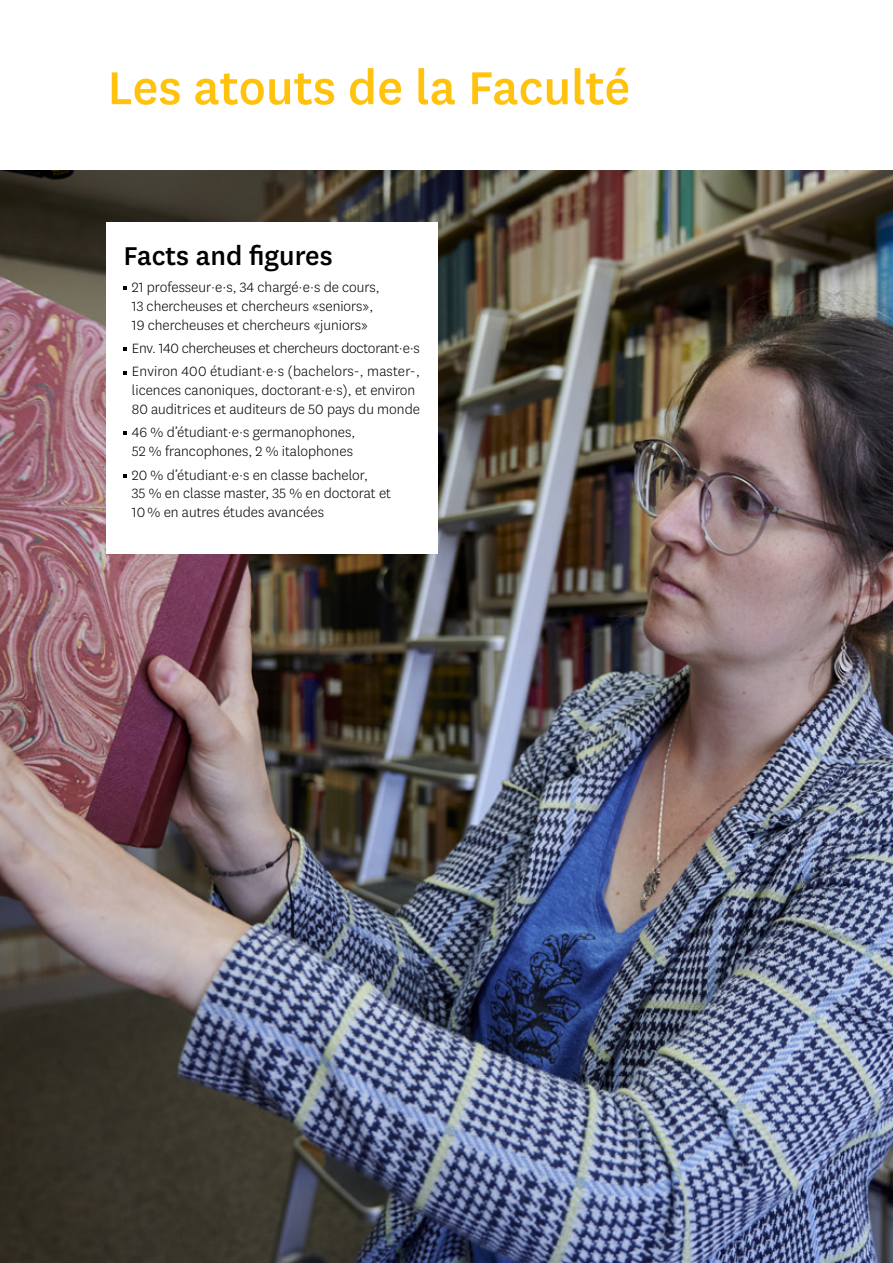
<style>
.page{position:relative;width:893px;height:1263px;background:#fff}
.page>*{position:absolute;margin:0;border:0;box-sizing:border-box;transform-origin:0 0}
.t1{font:500 54px "National Uni Fr";color:#ffc20e}
.t2{font:500 30.15px "National Uni Fr";color:#000}
.t3{font:300 15.75px/18.9px "National Uni Fr";color:#000}
</style>
<div class="page">
<img style="left:0;top:170px;width:893px;height:1093px">
<div style="left:106px;top:223px;width:332px;height:331px;background:#fff"></div>
<svg style="left:123px;top:286px;width:4px;height:4px"></svg>
<svg style="left:123px;top:347px;width:4px;height:4px"></svg>
<svg style="left:123px;top:371px;width:4px;height:3px"></svg>
<svg style="left:123px;top:432px;width:4px;height:3px"></svg>
<svg style="left:123px;top:474px;width:4px;height:3px"></svg>
<h1 class="t1" style="left:107px;top:51px;width:524px">Les atouts de la Faculté</h1>
<h2 class="t2" style="left:123px;top:235px;width:211px">Facts and figures</h2>
<p class="t3" style="left:132px;top:278px;width:249px">21 professeur·e·s, 34 chargé·e·s de cours,<br>13 chercheuses et chercheurs «seniors»,<br>19 chercheuses et chercheurs «juniors»</p>
<p class="t3" style="left:132px;top:336px;width:289px;line-height:23.1px">Env. 140 chercheuses et chercheurs doctorant·e·s<br>Environ 400 étudiant·e·s (bachelors-, master-,</p>
<p class="t3" style="left:132px;top:381px;width:290px">licences canoniques, doctorant·e·s), et environ<br>80 auditrices et auditeurs de 50 pays du monde</p>
<p class="t3" style="left:132px;top:423px;width:225px">46 % d’étudiant·e·s germanophones,<br>52 % francophones, 2 % italophones</p>
<p class="t3" style="left:132px;top:465px;width:261px">20 % d’étudiant·e·s en classe bachelor,<br>35 % en classe master, 35 % en doctorat et<br>10 % en autres études avancées</p>
</div>
